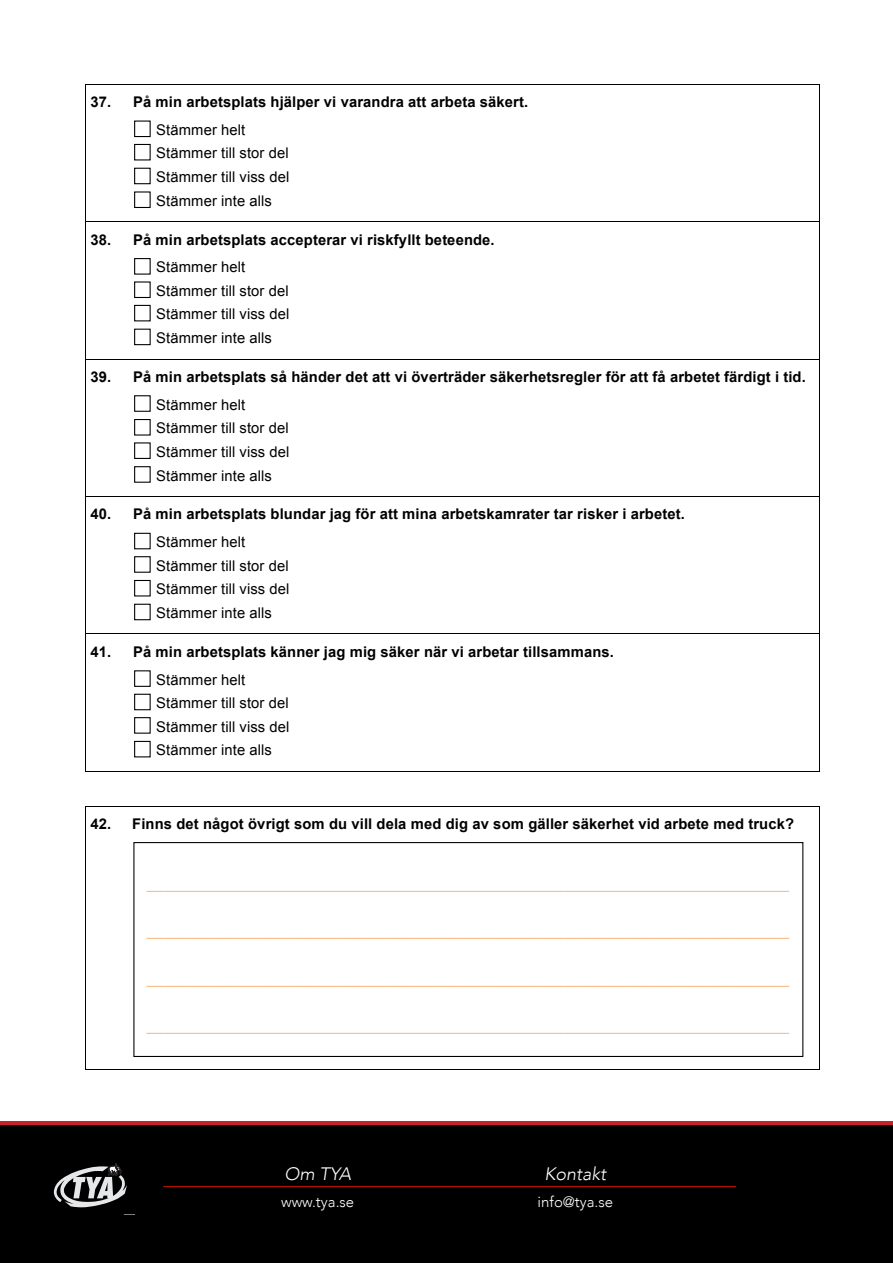
<style>
.page{position:relative;width:893px;height:1263px;background:#fff}
.page>*{position:absolute;margin:0;border:0;box-sizing:border-box;transform-origin:0 0}
.t1{font:italic 300 18px "Avenir";color:#fff}
.t2{font:300 15px "Avenir";color:#fff}
.t3{font:700 14.7px/27.8px "Arial";letter-spacing:.01em;color:#000}
.t4{font:14.7px "Arial";color:#fabf8f}
.t5{font:14.7px/23.5px "Arial";letter-spacing:.01em;color:#000;text-align:justify}
.s1{font-weight:400}
</style>
<div class="page">
<div style="left:134px;top:121px;width:17px;height:16px;border:1px solid #000"></div>
<div style="left:134px;top:144px;width:17px;height:16px;border:1px solid #000"></div>
<div style="left:134px;top:168px;width:17px;height:16px;border:1px solid #000"></div>
<div style="left:134px;top:191px;width:17px;height:17px;border:1px solid #000"></div>
<hr style="left:86px;top:84px;width:42px;height:1px;background:#000">
<hr style="left:128px;top:84px;width:691px;height:1px;background:#000">
<hr style="left:85px;top:85px;width:1px;height:136px;background:#000">
<hr style="left:819px;top:85px;width:1px;height:136px;background:#000">
<div style="left:134px;top:258px;width:17px;height:17px;border:1px solid #000"></div>
<div style="left:134px;top:281px;width:17px;height:17px;border:1px solid #000"></div>
<div style="left:134px;top:305px;width:17px;height:16px;border:1px solid #000"></div>
<div style="left:134px;top:329px;width:17px;height:16px;border:1px solid #000"></div>
<hr style="left:86px;top:221px;width:42px;height:1px;background:#000">
<hr style="left:128px;top:221px;width:691px;height:1px;background:#000">
<hr style="left:85px;top:222px;width:1px;height:137px;background:#000">
<hr style="left:819px;top:222px;width:1px;height:137px;background:#000">
<div style="left:134px;top:395px;width:17px;height:17px;border:1px solid #000"></div>
<div style="left:134px;top:419px;width:17px;height:17px;border:1px solid #000"></div>
<div style="left:134px;top:442px;width:17px;height:17px;border:1px solid #000"></div>
<div style="left:134px;top:466px;width:17px;height:17px;border:1px solid #000"></div>
<hr style="left:86px;top:359px;width:42px;height:1px;background:#000">
<hr style="left:128px;top:359px;width:691px;height:1px;background:#000">
<hr style="left:85px;top:360px;width:1px;height:136px;background:#000">
<hr style="left:819px;top:360px;width:1px;height:136px;background:#000">
<div style="left:134px;top:533px;width:17px;height:16px;border:1px solid #000"></div>
<div style="left:134px;top:556px;width:17px;height:17px;border:1px solid #000"></div>
<div style="left:134px;top:580px;width:17px;height:16px;border:1px solid #000"></div>
<div style="left:134px;top:604px;width:17px;height:16px;border:1px solid #000"></div>
<hr style="left:86px;top:496px;width:42px;height:1px;background:#000">
<hr style="left:128px;top:496px;width:691px;height:1px;background:#000">
<hr style="left:85px;top:497px;width:1px;height:137px;background:#000">
<hr style="left:819px;top:497px;width:1px;height:137px;background:#000">
<div style="left:134px;top:670px;width:17px;height:17px;border:1px solid #000"></div>
<div style="left:134px;top:694px;width:17px;height:16px;border:1px solid #000"></div>
<div style="left:134px;top:717px;width:17px;height:17px;border:1px solid #000"></div>
<div style="left:134px;top:741px;width:17px;height:16px;border:1px solid #000"></div>
<hr style="left:86px;top:634px;width:42px;height:1px;background:#000">
<hr style="left:128px;top:634px;width:691px;height:1px;background:#000">
<hr style="left:85px;top:634px;width:1px;height:137px;background:#000">
<hr style="left:86px;top:771px;width:42px;height:1px;background:#000">
<hr style="left:127px;top:771px;width:692px;height:1px;background:#000">
<hr style="left:819px;top:634px;width:1px;height:137px;background:#000">
<hr style="left:86px;top:806px;width:41px;height:1px;background:#000">
<hr style="left:128px;top:806px;width:691px;height:1px;background:#000">
<hr style="left:85px;top:807px;width:1px;height:35px;background:#000">
<hr style="left:819px;top:807px;width:1px;height:35px;background:#000">
<hr style="left:85px;top:842px;width:1px;height:227px;background:#000">
<hr style="left:86px;top:1069px;width:733px;height:1px;background:#000">
<hr style="left:819px;top:842px;width:1px;height:227px;background:#000">
<div style="left:133px;top:842px;width:670px;height:215px;border:1px solid #000"></div>
<div style="left:0;top:1124px;width:893px;height:139px;background:#000001"></div>
<hr style="left:0;top:1122px;width:893px;height:3px;background:#ca2226">
<svg style="left:54px;top:1163px;width:73px;height:44px"></svg>
<hr style="left:163px;top:1186px;width:573px;height:1px;background:#ca1600">
<p class="t3" style="left:156px;top:89px;width:374px;text-indent:-66px">37. På min arbetsplats hjälper vi varandra att arbeta säkert.<br><span class="s1">Stämmer helt</span></p>
<p class="t5" style="left:156px;top:141px;width:135px">Stämmer till stor del Stämmer till viss del Stämmer inte alls</p>
<p class="t3" style="left:156px;top:226px;width:340px;text-indent:-66px">38. På min arbetsplats accepterar vi riskfyllt beteende.<br><span class="s1">Stämmer helt</span></p>
<p class="t5" style="left:156px;top:279px;width:135px">Stämmer till stor del Stämmer till viss del Stämmer inte alls</p>
<p class="t3" style="left:156px;top:364px;width:651px;line-height:27.3px;text-indent:-66px">39. På min arbetsplats så händer det att vi överträder säkerhetsregler för att få arbetet färdigt i tid.<br><span class="s1">Stämmer helt</span></p>
<p class="t5" style="left:156px;top:417px;width:135px">Stämmer till stor del Stämmer till viss del Stämmer inte alls</p>
<p class="t3" style="left:156px;top:501px;width:530px;text-indent:-66px">40. På min arbetsplats blundar jag för att mina arbetskamrater tar risker i arbetet.<br><span class="s1">Stämmer helt</span></p>
<p class="t5" style="left:156px;top:554px;width:135px">Stämmer till stor del Stämmer till viss del Stämmer inte alls</p>
<p class="t3" style="left:156px;top:638px;width:459px;text-indent:-66px">41. På min arbetsplats känner jag mig säker när vi arbetar tillsammans.<br><span class="s1">Stämmer helt</span></p>
<p class="t5" style="left:156px;top:691px;width:135px">Stämmer till stor del Stämmer till viss del Stämmer inte alls</p>
<p class="t3" style="left:91px;top:811px;width:705px">42. Finns det något övrigt som du vill dela med dig av som gäller säkerhet vid arbete med truck?</p>
<p class="t4" style="left:147px;top:874px;width:644px">_____________________________________________________________________________</p>
<p class="t4" style="left:147px;top:921px;width:644px">_____________________________________________________________________________</p>
<p class="t4" style="left:147px;top:969px;width:644px">_____________________________________________________________________________</p>
<p class="t4" style="left:147px;top:1016px;width:644px">_____________________________________________________________________________</p>
<p class="t1" style="left:284px;top:1163px;width:68px">Om TYA</p>
<p class="t2" style="left:281px;top:1193px;width:75px">www.tya.se</p>
<p class="t1" style="left:545px;top:1163px;width:63px">Kontakt</p>
<p class="t2" style="left:538px;top:1193px;width:77px">info@tya.se</p>
</div>
